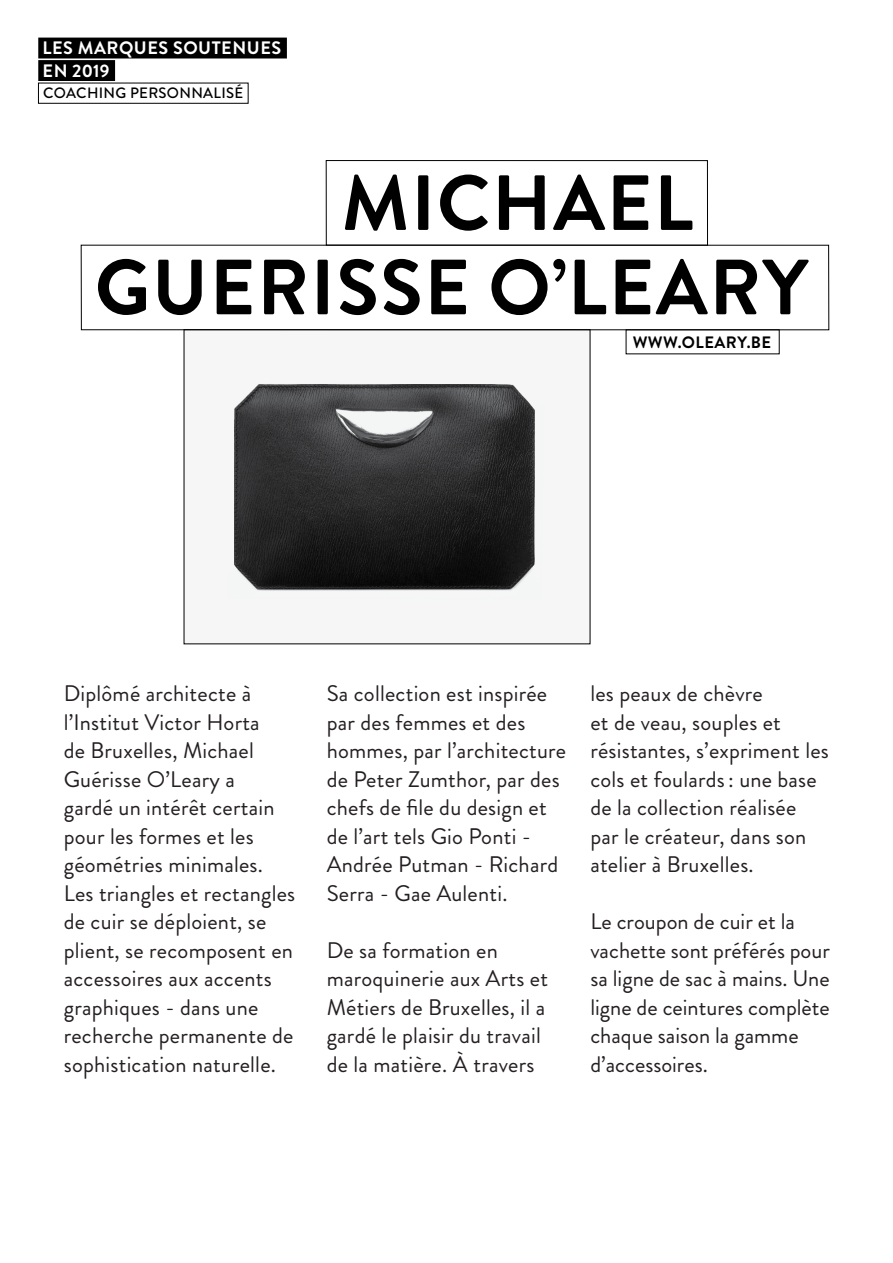
<style>
.page{position:relative;width:893px;height:1263px;background:#fff}
.page>*{position:absolute;margin:0;border:0;box-sizing:border-box;transform-origin:0 0}
.t1{font:700 78px "Brandon Grotesque";letter-spacing:.02em;color:#000}
.t2{font:22.5px/28.5px "Brandon Grotesque";letter-spacing:.01em;color:#241f20}
.t3{font:700 18px/22.5px "Brandon Grotesque";letter-spacing:.03em;color:#fff}
.t4{font:700 16.5px "Brandon Grotesque";letter-spacing:.03em;color:#000}
.t5{font:500 15px "Brandon Grotesque";letter-spacing:.02em;color:#000}
</style>
<div class="page">
<div style="left:38px;top:38px;width:249px;height:20px;background:#000"></div>
<div style="left:38px;top:60px;width:77px;height:21px;background:#000"></div>
<div style="left:184px;top:330px;width:406px;height:314px;background:#f6f6f6"></div>
<img style="left:234px;top:384px;width:301px;height:207px">
<div style="left:326px;top:160px;width:382px;height:86px;border:1px solid #000"></div>
<div style="left:81px;top:245px;width:748px;height:85px;border:1px solid #000"></div>
<p class="t3" style="left:43px;top:37px;width:240px">LES MARQUES SOUTENUES<br>EN 2019</p>
<p class="t5" style="left:43px;top:83px;width:202px">COACHING PERSONNALISÉ</p>
<h1 class="t1" style="left:341px;top:149px;width:353px">MICHAEL</h1>
<h1 class="t1" style="left:95px;top:233px;width:715px">GUERISSE O’LEARY</h1>
<p class="t4" style="left:633px;top:330px;width:140px">WWW.OLEARY.BE</p>
<p class="t2" style="left:64px;top:679px;width:233px">Diplômé architecte à l’Institut Victor Horta<br>de Bruxelles, Michael<br>Guérisse O’Leary a<br>gardé un intérêt certain pour les formes et les géométries minimales.<br>Les triangles et rectangles de cuir se déploient, se plient, se recomposent en accessoires aux accents graphiques - dans une recherche permanente de sophistication naturelle.</p>
<p class="t2" style="left:327px;top:680px;width:241px">Sa collection est inspirée par des femmes et des hommes, par l’architecture de Peter Zumthor, par des chefs de file du design et de l’art tels Gio Ponti -<br>Andrée Putman - Richard<br>Serra - Gae Aulenti.</p>
<p class="t2" style="left:327px;top:936px;width:223px">De sa formation en maroquinerie aux Arts et<br>Métiers de Bruxelles, il a gardé le plaisir du travail de la matière. À travers</p>
<p class="t2" style="left:590px;top:680px;width:240px">les peaux de chèvre<br>et de veau, souples et résistantes, s’expriment les cols et foulards: une base de la collection réalisée par le créateur, dans son atelier à Bruxelles.</p>
<p class="t2" style="left:590px;top:908px;width:241px">Le croupon de cuir et la vachette sont préférés pour sa ligne de sac à mains. Une ligne de ceintures complète chaque saison la gamme d’accessoires.</p>
</div>
